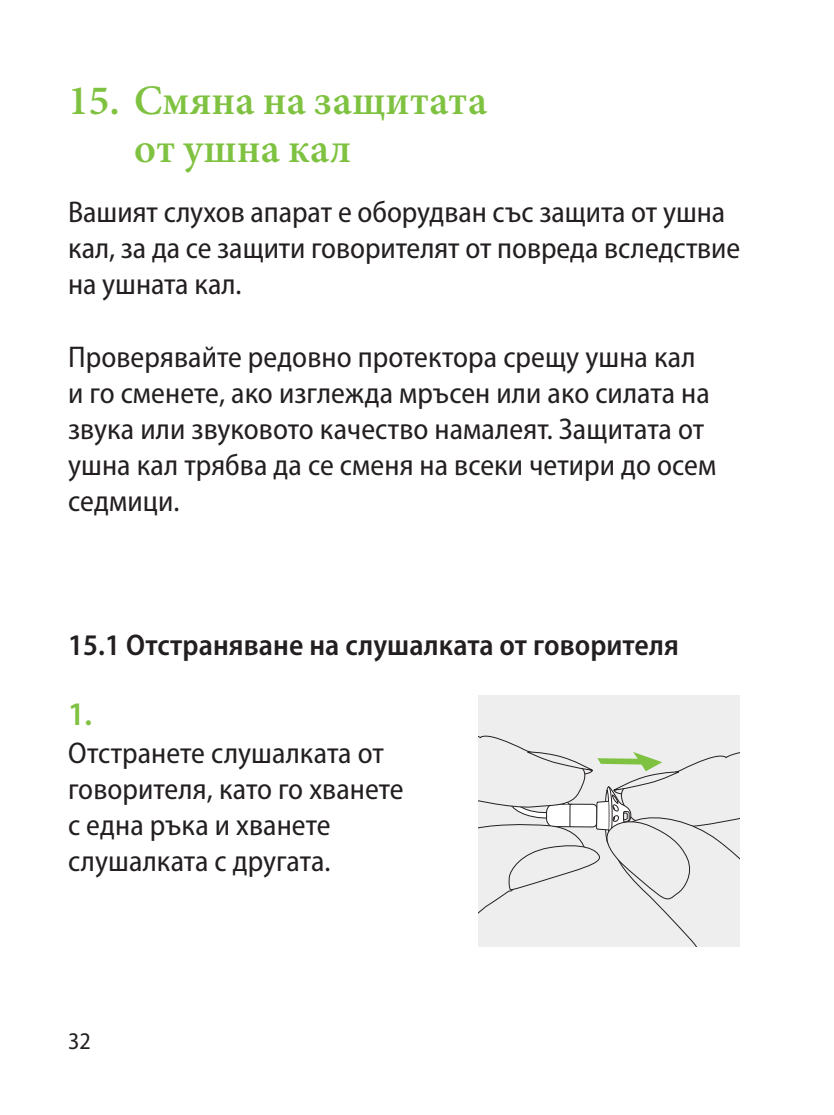
<style>
.page{position:relative;width:834px;height:1115px;background:#fff}
.page>*{position:absolute;margin:0;border:0;box-sizing:border-box;transform-origin:0 0}
.t1{font:600 42px/48px "Minion Pro";color:#7fc241}
.t2{font:600 semi-condensed 33px "Myriad Pro";color:#7fc241}
.t3{font:semi-condensed 30px/36px "Myriad Pro";letter-spacing:.005em;color:#231f20}
.t4{font:600 semi-condensed 30px "Myriad Pro";letter-spacing:.005em;color:#231f20}
.t5{font:semi-condensed 24px "Myriad Pro";color:#231f20}
</style>
<div class="page">
<div style="left:478px;top:695px;width:261px;height:251px;background:#eeeeef"></div>
<svg style="left:478px;top:735px;width:261px;height:211px"></svg>
<h1 class="t1" style="left:134px;top:77px;width:354px;text-indent:-66px">15. Смяна на защитата от ушна кал</h1>
<p class="t3" style="left:68px;top:194px;width:673px">Вашият слухов апарат е оборудван със защита от ушна кал, за да се защити говорителят от повреда вследствие на ушната кал.</p>
<p class="t3" style="left:68px;top:338px;width:649px">Проверявайте редовно протектора срещу ушна кал и го сменете, ако изглежда мръсен или ако силата на звука или звуковото качество намалеят. Защитата от ушна кал трябва да се сменя на всеки четири до осем седмици.</p>
<p class="t4" style="left:68px;top:625px;width:612px">15.1 Отстраняване на слушалката от говорителя</p>
<p class="t2" style="left:68px;top:693px;width:26px">1.</p>
<p class="t3" style="left:68px;top:734px;width:337px">Отстранете слушалката от говорителя, като го хванете с една ръка и хванете слушалката с другата.</p>
<p class="t5" style="left:68px;top:1026px;width:24px">32</p>
</div>
